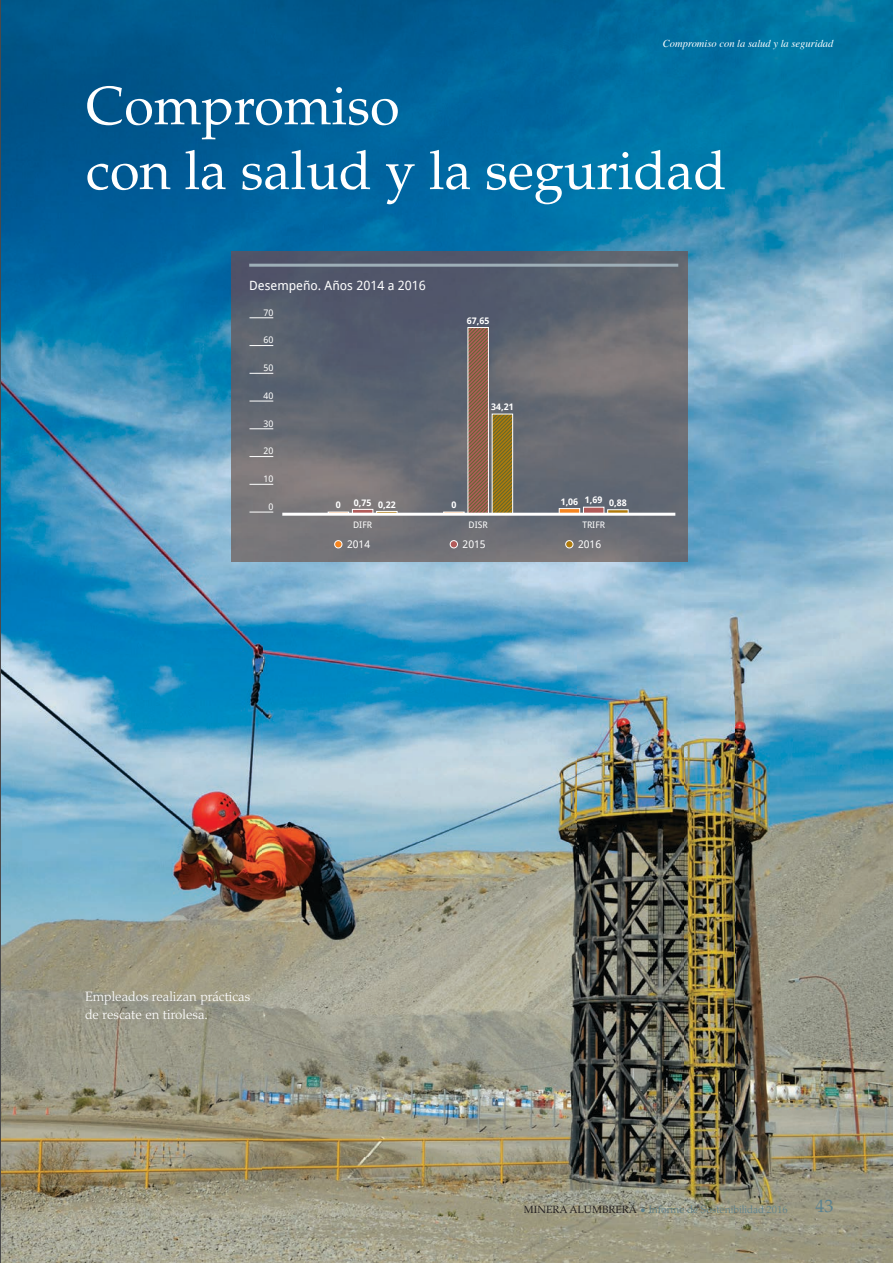
<style>
.page{position:relative;width:893px;height:1263px;background:#fff}
.page>*{position:absolute;margin:0;border:0;box-sizing:border-box;transform-origin:0 0}
.t1{font:54px/64.8px "Palatino LT Std";color:#fff}
.t2{font:18px "Palatino LT Std";color:#5a8290}
.t3{font:300 13.5px/18px "Palatino LT Std";color:#fff}
.t4{font:12.75px "Droid Sans";color:#fff}
.t5{font:300 10.5px "Palatino LT Std";color:#5a8290}
.t6{font:italic 10.5px "Times";color:#fff}
.t7{font:10.5px "Droid Sans";color:#fff}
.t8{font:700 9px "Droid Sans";color:#fff}
.t9{font:9px "Droid Sans";color:#fff}
.s1{font-weight:400;color:#231f20}
.s2{font-weight:400}
</style>
<div class="page">
<img style="left:1px;top:0;width:734px;height:262px">
<img style="left:735px;top:0;width:158px;height:1263px">
<img style="left:1px;top:262px;width:261px;height:1001px">
<img style="left:684px;top:262px;width:52px;height:1001px">
<img style="left:262px;top:561px;width:422px;height:702px">
<img style="left:231px;top:252px;width:456px;height:309px">
<hr style="left:249px;top:264px;width:429px;height:3px;background:#9eafb8">
<svg style="left:249px;top:317px;width:24px;height:1px"></svg>
<svg style="left:249px;top:345px;width:24px;height:1px"></svg>
<svg style="left:249px;top:373px;width:24px;height:1px"></svg>
<svg style="left:249px;top:401px;width:24px;height:1px"></svg>
<svg style="left:249px;top:428px;width:24px;height:1px"></svg>
<svg style="left:249px;top:456px;width:24px;height:1px"></svg>
<svg style="left:249px;top:484px;width:24px;height:1px"></svg>
<svg style="left:249px;top:512px;width:24px;height:1px"></svg>
<div style="left:335px;top:541px;width:7px;height:7px;background:#f58520;border-radius:50%"></div>
<div style="left:334px;top:540px;width:8px;height:8px;border:1px solid #fff;border-radius:50%"></div>
<div style="left:450px;top:541px;width:7px;height:7px;background:#b25b5a;border-radius:50%"></div>
<div style="left:450px;top:540px;width:8px;height:8px;border:1px solid #fff;border-radius:50%"></div>
<div style="left:566px;top:541px;width:7px;height:7px;background:#af7a0b;border-radius:50%"></div>
<div style="left:565px;top:540px;width:8px;height:8px;border:1px solid #fff;border-radius:50%"></div>
<div style="left:443px;top:512px;width:22px;height:2px;border:1px solid #fff"></div>
<hr style="left:559px;top:509px;width:21px;height:4px;background:#f58520">
<div style="left:559px;top:508px;width:21px;height:6px;border:1px solid #fff"></div>
<hr style="left:352px;top:509px;width:21px;height:4px;background:#b25b5a">
<div style="left:352px;top:509px;width:21px;height:5px;border:1px solid #fff"></div>
<div style="left:583px;top:507px;width:21px;height:6px;background:#b25b5a"></div>
<div style="left:583px;top:507px;width:21px;height:7px;border:1px solid #fff"></div>
<div style="left:376px;top:511px;width:21px;height:3px;border:1px solid #fff"></div>
<svg style="left:444px;top:327px;width:69px;height:186px"></svg>
<div style="left:492px;top:414px;width:21px;height:100px;border:1px solid #fff"></div>
<hr style="left:608px;top:510px;width:20px;height:3px;background:#af7a0b">
<div style="left:607px;top:509px;width:22px;height:5px;border:1px solid #fff"></div>
<hr style="left:282px;top:513px;width:393px;height:3px;background:#fff">
<hr style="left:0;top:0;width:1px;height:1263px;background:#231f20">
<p class="t6" style="left:663px;top:34px;width:172px">Compromiso con la salud y la seguridad</p>
<h1 class="t1" style="left:86px;top:74px;width:642px">Compromiso<br>con la salud y la seguridad</h1>
<p class="t4" style="left:249px;top:278px;width:178px">Desempeño. Años 2014 a 2016</p>
<p class="t9" style="left:263px;top:307px;width:11px">70</p>
<p class="t9" style="left:263px;top:335px;width:11px">60</p>
<p class="t9" style="left:263px;top:363px;width:11px">50</p>
<p class="t9" style="left:263px;top:390px;width:11px">40</p>
<p class="t9" style="left:263px;top:418px;width:11px">30</p>
<p class="t9" style="left:263px;top:446px;width:11px">20</p>
<p class="t9" style="left:263px;top:474px;width:11px">10</p>
<p class="t9" style="left:268px;top:501px;width:6px">0</p>
<p class="t9" style="left:353px;top:520px;width:20px">DIFR</p>
<p class="t9" style="left:469px;top:520px;width:21px">DISR</p>
<p class="t9" style="left:582px;top:520px;width:24px">TRIFR</p>
<p class="t7" style="left:347px;top:538px;width:25px">2014</p>
<p class="t7" style="left:463px;top:538px;width:25px">2015</p>
<p class="t7" style="left:578px;top:538px;width:25px">2016</p>
<p class="t8" style="left:467px;top:315px;width:24px">67,65</p>
<p class="t8" style="left:491px;top:402px;width:24px">34,21</p>
<p class="t8" style="left:585px;top:495px;width:19px">1,69</p>
<p class="t8" style="left:354px;top:497px;width:19px">0,75</p>
<p class="t8" style="left:561px;top:496px;width:19px">1,06</p>
<p class="t8" style="left:609px;top:498px;width:19px">0,88</p>
<p class="t8" style="left:378px;top:499px;width:19px">0,22</p>
<p class="t8" style="left:336px;top:500px;width:6px">0</p>
<p class="t8" style="left:451px;top:500px;width:6px">0</p>
<p class="t3" style="left:85px;top:987px;width:167px">Empleados realizan prácticas de rescate en tirolesa.</p>
<p class="t5" style="left:524px;top:1203px;width:265px"><span class="s1">MINERA ALUMBRERA</span> <span class="s2">•</span> Informe de Sostenibilidad 2016</p>
<h2 class="t2" style="left:815px;top:1195px;width:19px">43</h2>
</div>
